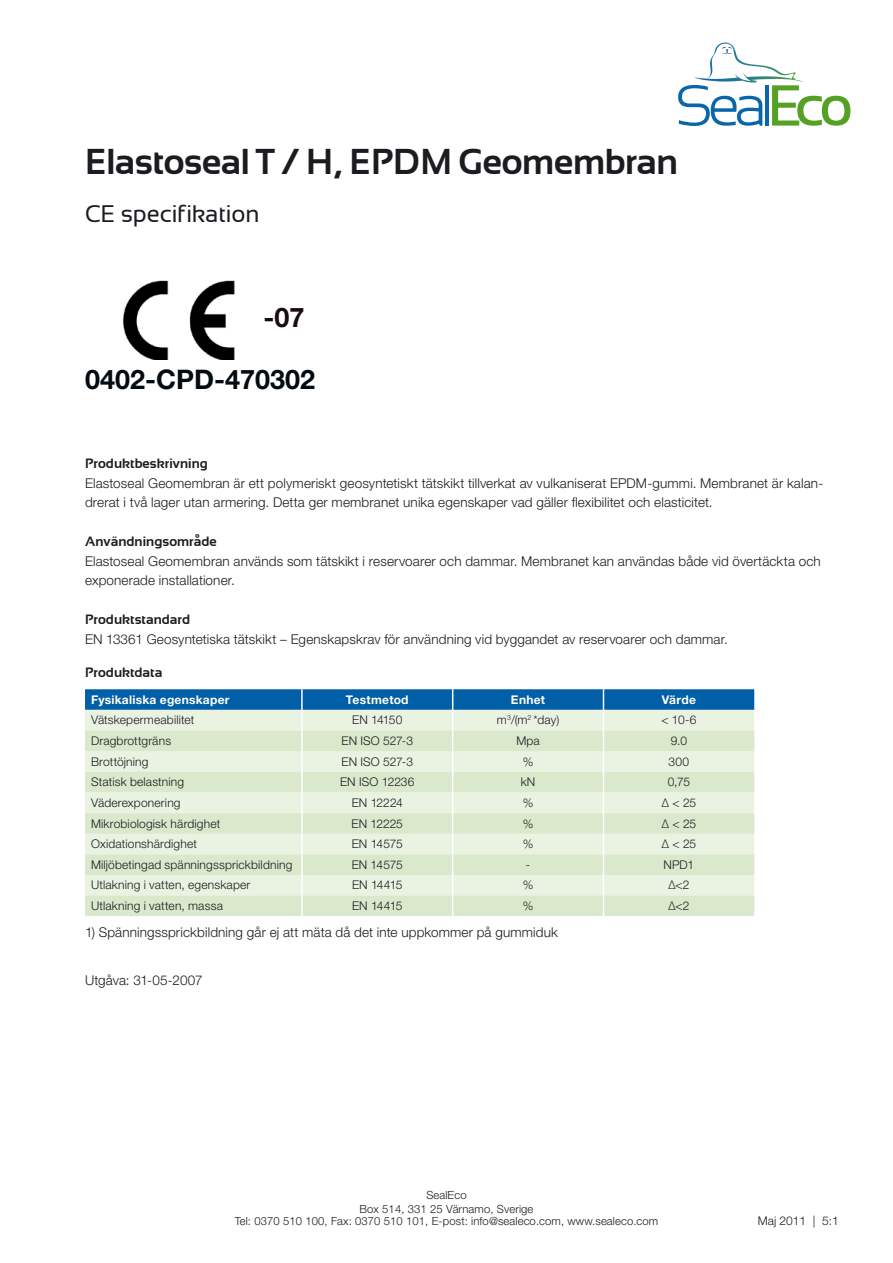
<style>
.page{position:relative;width:893px;height:1263px;background:#fff}
.page>*{position:absolute;margin:0;border:0;box-sizing:border-box;transform-origin:0 0}
.t1{font:700 36px "Sansation";letter-spacing:-.01em;color:#1b1c20}
.t2{font:700 27px "Helvetica Neue LT Std";color:#030c12}
.t3{font:700 27px "Helvetica Neue LT Std";color:#1a0b11}
.t4{font:24px "Sansation";letter-spacing:-.005em;color:#1b1c20}
.t5{font:300 13.5px/19.5px "Helvetica Neue LT Std";letter-spacing:.01em;color:#1b1c20}
.t6{font:700 13.5px "Sansation";color:#1b1c20}
.t7{font:300 12px "Helvetica Neue LT Std";letter-spacing:.015em;color:#1b1c20}
.t8{font:700 12px "Helvetica Neue LT Std";letter-spacing:.02em;color:#fff}
.t9{font:300 11.25px/14.1px "Helvetica Neue LT Std";letter-spacing:.01em;color:#1b1c20;text-align:center}
</style>
<div class="page">
<svg style="left:678px;top:43px;width:172px;height:83px"></svg>
<img style="left:123px;top:280px;width:112px;height:80px">
<svg style="left:85px;top:689px;width:669px;height:227px;background:#cee0d3"></svg>
<h1 class="t1" style="left:85px;top:142px;width:595px">Elastoseal T / H, EPDM Geomembran</h1>
<h3 class="t4" style="left:85px;top:200px;width:176px">CE specifikation</h3>
<h2 class="t3" style="left:264px;top:300px;width:43px">-07</h2>
<h2 class="t2" style="left:85px;top:362px;width:232px">0402-CPD-470302</h2>
<p class="t6" style="left:85px;top:456px;width:124px">Produktbeskrivning</p>
<p class="t5" style="left:85px;top:473px;width:740px">Elastoseal Geomembran är ett polymeriskt geosyntetiskt tätskikt tillverkat av vulkaniserat EPDM-gummi. Membranet är kalan&shy;drerat i två lager utan armering. Detta ger membranet unika egenskaper vad gäller flexibilitet och elasticitet.</p>
<p class="t6" style="left:85px;top:534px;width:133px">Användningsområde</p>
<p class="t5" style="left:85px;top:551px;width:737px">Elastoseal Geomembran används som tätskikt i reservoarer och dammar. Membranet kan användas både vid övertäckta och exponerade installationer.</p>
<p class="t6" style="left:85px;top:612px;width:107px">Produktstandard</p>
<p class="t5" style="left:85px;top:629px;width:644px">EN 13361 Geosyntetiska tätskikt – Egenskapskrav för användning vid byggandet av reservoarer och dammar.</p>
<p class="t6" style="left:85px;top:665px;width:79px">Produktdata</p>
<p class="t8" style="left:91px;top:692px;width:140px">Fysikaliska egenskaper</p>
<p class="t8" style="left:346px;top:692px;width:64px">Testmetod</p>
<p class="t8" style="left:511px;top:692px;width:36px">Enhet</p>
<p class="t8" style="left:662px;top:692px;width:36px">Värde</p>
<p class="t7" style="left:91px;top:713px;width:105px">Vätskepermeabilitet</p>
<p class="t7" style="left:352px;top:713px;width:52px">EN 14150</p>
<p class="t7" style="left:497px;top:713px;width:64px">m<sup>3</sup>/(m<sup>2</sup> *day)</p>
<p class="t7" style="left:661px;top:713px;width:37px">&lt; 10-6</p>
<p class="t7" style="left:91px;top:733px;width:82px">Dragbrottgräns</p>
<p class="t7" style="left:342px;top:733px;width:73px">EN ISO 527-3</p>
<p class="t7" style="left:516px;top:733px;width:25px">Mpa</p>
<p class="t7" style="left:671px;top:733px;width:18px">9.0</p>
<p class="t7" style="left:91px;top:754px;width:59px">Brottöjning</p>
<p class="t7" style="left:342px;top:754px;width:73px">EN ISO 527-3</p>
<p class="t7" style="left:523px;top:754px;width:12px">%</p>
<p class="t7" style="left:669px;top:754px;width:22px">300</p>
<p class="t7" style="left:91px;top:775px;width:95px">Statisk belastning</p>
<p class="t7" style="left:340px;top:775px;width:76px">EN ISO 12236</p>
<p class="t7" style="left:521px;top:775px;width:16px">kN</p>
<p class="t7" style="left:668px;top:775px;width:24px">0,75</p>
<p class="t7" style="left:91px;top:795px;width:91px">Väderexponering</p>
<p class="t7" style="left:352px;top:795px;width:53px">EN 12224</p>
<p class="t7" style="left:523px;top:795px;width:12px">%</p>
<p class="t7" style="left:661px;top:795px;width:36px">Δ &lt; 25</p>
<p class="t7" style="left:91px;top:816px;width:131px">Mikrobiologisk härdighet</p>
<p class="t7" style="left:352px;top:816px;width:53px">EN 12225</p>
<p class="t7" style="left:523px;top:816px;width:12px">%</p>
<p class="t7" style="left:661px;top:816px;width:36px">Δ &lt; 25</p>
<p class="t7" style="left:91px;top:837px;width:107px">Oxidationshärdighet</p>
<p class="t7" style="left:352px;top:837px;width:53px">EN 14575</p>
<p class="t7" style="left:523px;top:837px;width:12px">%</p>
<p class="t7" style="left:661px;top:837px;width:36px">Δ &lt; 25</p>
<p class="t7" style="left:91px;top:857px;width:203px">Miljöbetingad spänningssprickbildning</p>
<p class="t7" style="left:352px;top:857px;width:53px">EN 14575</p>
<p class="t7" style="left:526px;top:857px;width:6px">-</p>
<p class="t7" style="left:663px;top:857px;width:32px">NPD1</p>
<p class="t7" style="left:91px;top:878px;width:161px">Utlakning i vatten, egenskaper</p>
<p class="t7" style="left:352px;top:878px;width:52px">EN 14415</p>
<p class="t7" style="left:523px;top:878px;width:12px">%</p>
<p class="t7" style="left:668px;top:878px;width:23px">Δ&lt;2</p>
<p class="t7" style="left:91px;top:898px;width:133px">Utlakning i vatten, massa</p>
<p class="t7" style="left:352px;top:898px;width:52px">EN 14415</p>
<p class="t7" style="left:523px;top:898px;width:12px">%</p>
<p class="t7" style="left:668px;top:898px;width:23px">Δ&lt;2</p>
<p class="t5" style="left:85px;top:922px;width:474px">1) Spänningssprickbildning går ej att mäta då det inte uppkommer på gummiduk</p>
<p class="t5" style="left:85px;top:970px;width:119px">Utgåva: 31-05-2007</p>
<p class="t9" style="left:360px;top:1187px;width:175px">SealEco<br>Box 514, 331 25 Värnamo, Sverige</p>
<p class="t9" style="left:235px;top:1213px;width:425px">Tel: 0370 510 100, Fax: 0370 510 101, E-post: info@sealeco.com, www.sealeco.com</p>
<p class="t7" style="left:758px;top:1213px;width:83px">Maj 2011 | 5:1</p>
</div>
